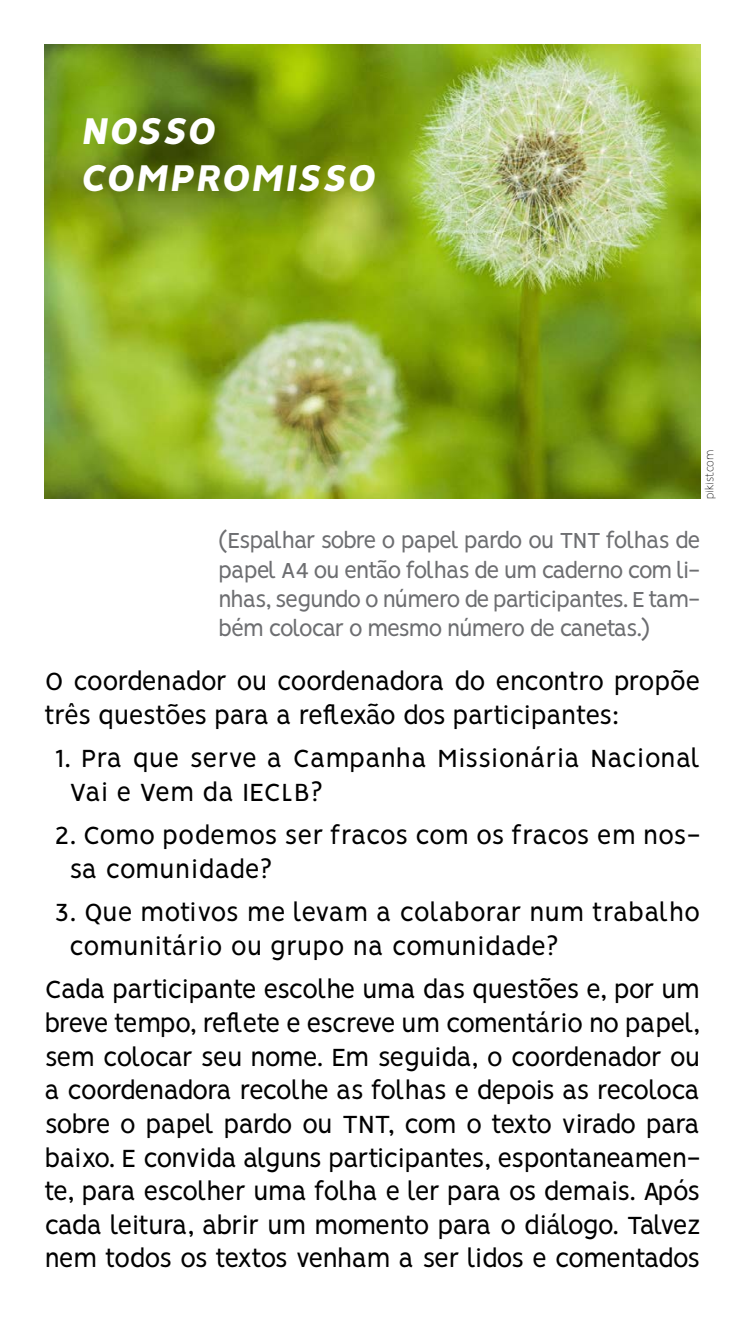
<style>
.page{position:relative;width:745px;height:1340px;background:#fff}
.page>*{position:absolute;margin:0;border:0;box-sizing:border-box;transform-origin:0 0}
.t1{font:italic 800 42px "Vision";letter-spacing:.04em;color:#fff}
.t2{font:28px/33.6px "Vision";letter-spacing:-.01em;color:#000}
.t3{font:28px/33.6px "Vision";letter-spacing:-.03em;color:#000}
.t4{font:28px/33.6px "Vision";letter-spacing:.01em;color:#000}
.t5{font:24.5px/29.4px "Vision";letter-spacing:-.06em;color:#6d6e71;text-align:justify}
.t6{font:100 12.25px "Vision";letter-spacing:-.03em;color:#000}
</style>
<div class="page">
<img style="left:45px;top:45px;width:654px;height:454px">
<h1 class="t1" style="left:82px;top:105px;width:135px">nosso</h1>
<h1 class="t1" style="left:82px;top:152px;width:294px">compromisso</h1>
<p class="t6" style="left:702px;top:499px;width:50px;rotate:-90deg">pikist.com</p>
<p class="t5" style="left:218px;top:526px;width:483px">(Espalhar sobre o papel pardo ou TNT folhas de papel A4 ou então folhas de um caderno com li&shy;nhas, segundo o número de participantes. E tam&shy;bém colocar o mesmo número de canetas.)</p>
<p class="t3" style="left:45px;top:664px;width:656px">O coordenador ou coordenadora do encontro propõe três questões para a reflexão dos participantes:</p>
<p class="t4" style="left:69px;top:741px;width:632px;text-indent:-15px">1. Pra que serve a Campanha Missionária Nacional<br>Vai e Vem da IECLB?</p>
<p class="t2" style="left:69px;top:818px;width:632px;text-indent:-15px">2. Como podemos ser fracos com os fracos em nos&shy;sa comunidade?</p>
<p class="t2" style="left:69px;top:895px;width:632px;text-indent:-15px">3. Que motivos me levam a colaborar num trabalho comunitário ou grupo na comunidade?</p>
<p class="t2" style="left:45px;top:972px;width:656px;text-align:justify">Cada participante escolhe uma das questões e, por um breve tempo, reflete e escreve um comentário no papel, sem colocar seu nome. Em seguida, o coordenador ou a coordenadora recolhe as folhas e depois as recoloca sobre o papel pardo ou TNT, com o texto virado para baixo. E convida alguns participantes, espontaneamen&shy;te, para escolher uma folha e ler para os demais. Após cada leitura, abrir um momento para o diálogo. Talvez nem todos os textos venham a ser lidos e comentados</p>
</div>
